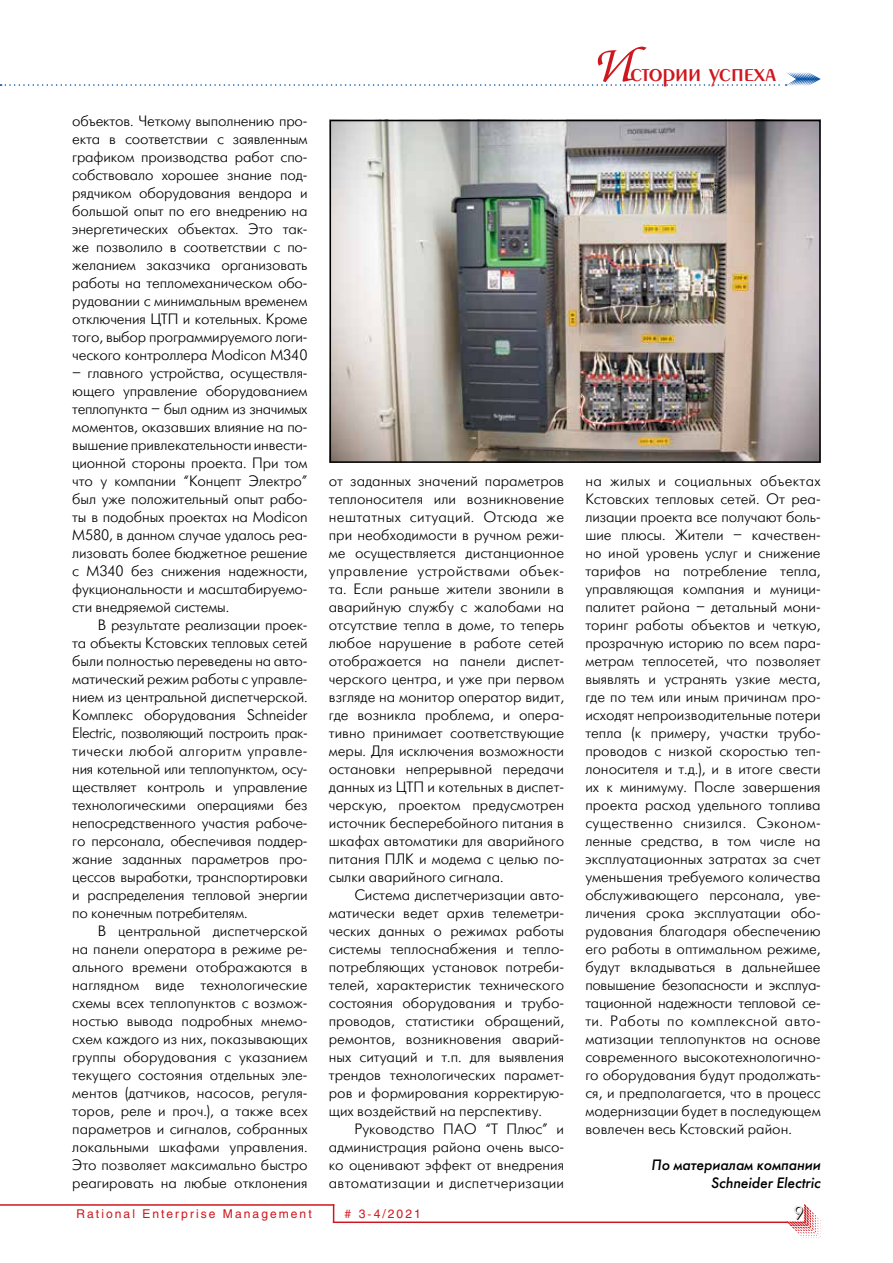
<style>
.page{position:relative;width:893px;height:1263px;background:#fff}
.page>*{position:absolute;margin:0;border:0;box-sizing:border-box;transform-origin:0 0}
.t1{font:27px "Penta Demi";color:#ce171e}
.t2{font:18px "Futuris Shadow C";color:#000}
.t3{font:15px/18px "Futuris Light C";color:#000;text-align:justify}
.t4{font:italic 15px/18px "Futuris C";color:#000;text-align:right}
.t5{font:12px "Helios";letter-spacing:.17em;color:#ce171e}
.s1{font-family:"Zapf Chancery C";font-size:54px}
</style>
<div class="page">
<svg style="left:787px;top:1204px;width:34px;height:34px"></svg>
<hr style="left:0;top:1204px;width:334px;height:2px;background:#ce171e">
<svg style="left:333px;top:1206px;width:1px;height:15px"></svg>
<hr style="left:333px;top:1221px;width:455px;height:2px;background:#ce171e">
<svg style="left:0;top:72px;width:821px;height:14px"></svg>
<img style="left:333px;top:123px;width:485px;height:337px">
<div style="left:330px;top:120px;width:491px;height:343px;border:2px solid #000"></div>
<p class="t3" style="left:72px;top:112px;width:237px">объектов. Четкому выполнению про&shy;екта в соответствии с заявленным графиком производства работ спо&shy;собствовало хорошее знание под&shy;рядчиком оборудования вендора и большой опыт по его внедрению на энергетических объектах. Это так&shy;же позволило в соответствии с по&shy;желанием заказчика организовать работы на тепломеханическом обо&shy;рудовании с минимальным временем отключения ЦТП и котельных. Кроме того, выбор программируемого логи&shy;ческого контроллера Modicon M340</p>
<p class="t3" style="left:72px;top:364px;width:237px">– главного устройства, осуществля&shy;ющего управление оборудованием теплопункта – был одним из значимых моментов, оказавших влияние на по&shy;вышение привлекательности инвести&shy;ционной стороны проекта. При том что у компании “Концепт Электро” был уже положительный опыт рабо&shy;ты в подобных проектах на Modicon M580, в данном случае удалось реа&shy;лизовать более бюджетное решение с M340 без снижения надежности, фукциональности и масштабируемо&shy;сти внедряемой системы.</p>
<p class="t3" style="left:72px;top:616px;width:237px;text-indent:26px">В результате реализации проек&shy;та объекты Кстовских тепловых сетей были полностью переведены на авто&shy;матический режим работы с управле&shy;нием из центральной диспетчерской.<br>Комплекс оборудования Schneider Electric, позволяющий построить прак&shy;тически любой алгоритм управле&shy;ния котельной или теплопунктом, осу&shy;ществляет контроль и управление технологическими операциями без непосредственного участия рабоче&shy;го персонала, обеспечивая поддер&shy;жание заданных параметров про&shy;цессов выработки, транспортировки и распределения тепловой энергии по конечным потребителям.</p>
<p class="t3" style="left:72px;top:922px;width:237px;text-indent:26px">В центральной диспетчерской на панели оператора в режиме ре&shy;ального времени отображаются в наглядном виде технологические схемы всех теплопунктов с возмож&shy;ностью вывода подробных мнемо&shy;схем каждого из них, показывающих группы оборудования с указанием текущего состояния отдельных эле&shy;ментов (датчиков, насосов, регуля&shy;торов, реле и проч.), а также всех параметров и сигналов, собранных локальными шкафами управления.<br>Это позволяет максимально быстро реагировать на любые отклонения</p>
<p class="t3" style="left:329px;top:472px;width:237px">от заданных значений параметров теплоносителя или возникновение нештатных ситуаций. Отсюда же при необходимости в ручном режи&shy;ме осуществляется дистанционное управление устройствами объек&shy;та. Если раньше жители звонили в аварийную службу с жалобами на отсутствие тепла в доме, то теперь любое нарушение в работе сетей отображается на панели диспет&shy;черского центра, и уже при первом взгляде на монитор оператор видит, где возникла проблема, и опера&shy;тивно принимает соответствующие меры. Для исключения возможности остановки непрерывной передачи данных из ЦТП и котельных в диспет&shy;черскую, проектом предусмотрен источник бесперебойного питания в шкафах автоматики для аварийного питания ПЛК и модема с целью по&shy;сылки аварийного сигнала.</p>
<p class="t3" style="left:329px;top:886px;width:237px;text-indent:26px">Система диспетчеризации авто&shy;матически ведет архив телеметри&shy;ческих данных о режимах работы системы теплоснабжения и тепло&shy;потребляющих установок потреби&shy;телей, характеристик технического состояния оборудования и трубо&shy;проводов, статистики обращений, ремонтов, возникновения аварий&shy;ных ситуаций и т.п. для выявления трендов технологических парамет&shy;ров и формирования корректирую&shy;щих воздействий на перспективу.</p>
<p class="t3" style="left:329px;top:1120px;width:237px;text-indent:26px">Руководство ПАО “Т Плюс” и администрация района очень высо&shy;ко оценивают эффект от внедрения автоматизации и диспетчеризации</p>
<p class="t5" style="left:77px;top:1207px;width:237px">Rational Enterprise Management</p>
<p class="t5" style="left:345px;top:1207px;width:78px"># 3-4/2021</p>
<h1 class="t1" style="left:591px;top:59px;width:186px"><span class="s1">И</span>стории успеха</h1>
<p class="t3" style="left:585px;top:472px;width:237px">на жилых и социальных объектах Кстовских тепловых сетей. От реа&shy;лизации проекта все получают боль&shy;шие плюсы. Жители – качествен&shy;но иной уровень услуг и снижение тарифов на потребление тепла, управляющая компания и муници&shy;палитет района – детальный мони&shy;торинг работы объектов и четкую, прозрачную историю по всем пара&shy;метрам теплосетей, что позволяет выявлять и устранять узкие места, где по тем или иным причинам про&shy;исходят непроизводительные потери тепла (к примеру, участки трубо&shy;проводов с низкой скоростью теп&shy;лоносителя и т.д.), и в итоге свести их к минимуму. После завершения проекта расход удельного топлива существенно снизился. Сэконом&shy;ленные средства, в том числе на эксплуатационных затратах за счет уменьшения требуемого количества обслуживающего персонала, уве&shy;личения срока эксплуатации обо&shy;рудования благодаря обеспечению его работы в оптимальном режиме, будут вкладываться в дальнейшее повышение безопасности и эксплуа&shy;тационной надежности тепловой се&shy;ти. Работы по комплексной авто&shy;матизации теплопунктов на основе современного высокотехнологично&shy;го оборудования будут продолжать&shy;ся, и предполагается, что в процесс модернизации будет в последующем вовлечен весь Кстовский район.</p>
<p class="t4" style="left:652px;top:1156px;width:171px">По материалам компании<br>Schneider Electric</p>
<p class="t2" style="left:794px;top:1204px;width:11px">9</p>
</div>
